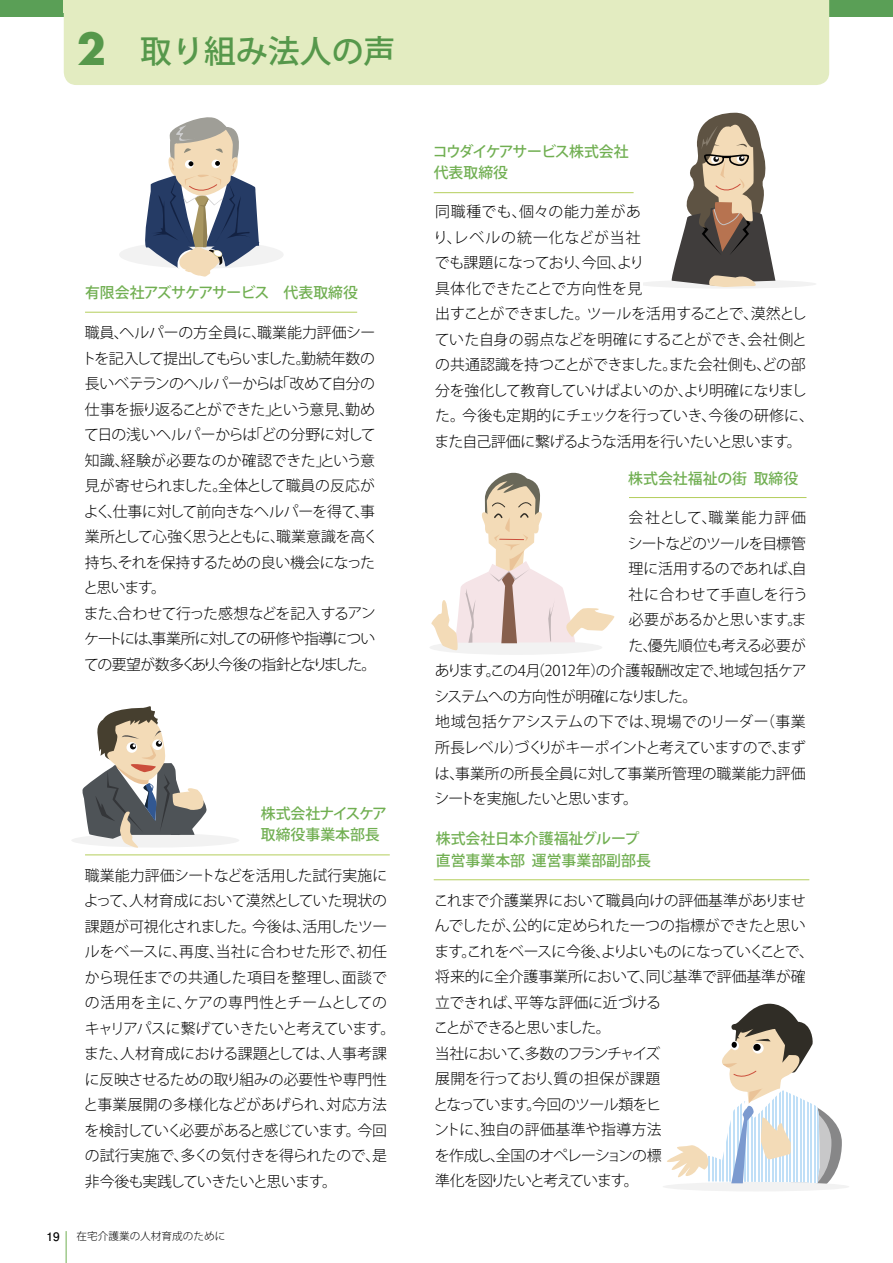
<style>
.page{position:relative;width:893px;height:1263px;background:#fff}
.page>*{position:absolute;margin:0;border:0;box-sizing:border-box;transform-origin:0 0}
.t1{font:31.95px "Koz Go Pro Medium 90 pv RKSJ H";color:#56984b}
.t2{font:14.85px/25.5px "Koz Go Pro Light 90 pv RKSJ H";letter-spacing:-.025em;color:#000}
.t3{font:14.85px/21.3px "Koz Go Pro Medium 90 pv RKSJ H";color:#71af52}
.t4{font:14.85px "Koz Go Pro Light 90 pv RKSJ H";letter-spacing:-.05em;color:#000}
.t5{font:14.85px "Koz Go Pro Light 90 pv RKSJ H";letter-spacing:.02em;color:#000}
.t6{font:14.85px "Koz Go Pro Light 90 pv RKSJ H";color:#000}
.t7{font:14.85px "Koz Go Pro Medium 90 pv RKSJ H";letter-spacing:-.03em;color:#71af52}
.t8{font:14.85px/21.3px "Koz Go Pro Medium 90 pv RKSJ H";letter-spacing:-.04em;color:#71af52}
.t9{font:14.85px "Koz Go Pro Light 90 pv RKSJ H";letter-spacing:-.08em;color:#000}
.t10{font:14.85px "Koz Go Pro Light 90 pv RKSJ H";letter-spacing:-.065em;color:#000}
.t11{font:14.85px "Koz Go Pro Light 90 pv RKSJ H";letter-spacing:.11em;color:#000}
.t12{font:14.85px "Koz Go Pro Light 90 pv RKSJ H";letter-spacing:.025em;color:#000}
.t13{font:11.7px "Futo Go B101 Pro Bold 90 pv RKSJ H";color:#000}
.t14{font:10.65px "Koz Go Pro Light 90 pv RKSJ H";color:#000}
.s1{font-family:"Futura";font-weight:700;font-size:42.45px}
.s2{font-size:14.1px}
</style>
<div class="page">
<div style="left:119px;top:241px;width:165px;height:28px;background:#f2f2f2;border-radius:50%"></div>
<svg style="left:145px;top:117px;width:114px;height:160px"></svg>
<hr style="left:629px;top:497px;width:177px;height:1px;background:#b4ce5c">
<hr style="left:434px;top:879px;width:375px;height:1px;background:#b4ce5c">
<hr style="left:85px;top:312px;width:272px;height:1px;background:#b4ce5c">
<hr style="left:85px;top:855px;width:305px;height:1px;background:#b4ce5c">
<hr style="left:434px;top:192px;width:200px;height:1px;background:#b4ce5c">
<div style="left:0;top:0;width:893px;height:17px;background:#5a9f56"></div>
<div style="left:64px;top:13px;width:765px;height:72px;background:#e3ecc1"></div>
<div style="left:64px;top:0;width:765px;height:13px;background:#e3ecc1"></div>
<div style="left:663px;top:1182px;width:186px;height:9px;background:#f2f2f2;border-radius:50%"></div>
<svg style="left:667px;top:1003px;width:175px;height:181px"></svg>
<div style="left:71px;top:833px;width:168px;height:14px;background:#f2f2f2;border-radius:50%"></div>
<svg style="left:82px;top:706px;width:125px;height:142px"></svg>
<div style="left:429px;top:640px;width:173px;height:15px;background:#f2f2f2;border-radius:50%"></div>
<svg style="left:431px;top:472px;width:184px;height:179px"></svg>
<svg style="left:643px;top:112px;width:172px;height:176px"></svg>
<hr style="left:66px;top:1231px;width:1px;height:32px;background:#71af52">
<h1 class="t1" style="left:77px;top:39px;width:320px"><span class="s1">2</span> 取り組み法人の声</h1>
<p class="t7" style="left:85px;top:287px;width:274px">有限会社アズサケアサービス　代表取締役</p>
<p class="t2" style="left:82px;top:322px;width:298px">職員、ヘルパーの方全員に、職業能力評価シートを記入して提出してもらいました。勤続年数の長いベテランのヘルパーからは「改めて自分の仕事を振り返ることができた」という意見、勤めて日の浅いヘルパーからは「どの分野に対して知識、経験が必要なのか確認できた」という意見が寄せられました。全体として職員の反応がよく、仕事に対して前向きなヘルパーを得て、事業所として心強く思うとともに、職業意識を高く持ち、それを保持するための良い機会になったと思います。<br>また、合わせて行った感想などを記入する<span class="s2">アンケート</span>には、事業所に対しての研修や指導についての要望が数多くあり、今後の指針となりました。</p>
<p class="t3" style="left:261px;top:805px;width:135px">株式会社ナイスケア取締役事業本部長　</p>
<p class="t2" style="left:84px;top:864px;width:313px">職業能力評価シートなどを活用した試行実施によって、人材育成において漠然としていた現状の課題が可視化されました。今後は、活用したツールをベースに、再度、当社に合わせた形で、初任から現任までの共通した項目を整理し、面談での活用を主に、ケアの専門性とチームとしてのキャリアパスに繋げていきたいと考えています。また、人材育成における課題としては、人事考課に反映させるための取り組みの必要性や専門性と事業展開の多様化などがあげられ、対応方法を検討していく必要があると感じています。今回の試行実施で、多くの気付きを得られたので、是非今後も実践していきたいと思います。</p>
<p class="t13" style="left:47px;top:1232px;width:15px">19</p>
<p class="t14" style="left:77px;top:1232px;width:150px">在宅介護業の人材育成のために</p>
<p class="t8" style="left:433px;top:143px;width:197px">コウダイケアサービス株式会社代表取締役</p>
<p class="t2" style="left:433px;top:201px;width:382px">同職種でも、個々の能力差があ<br>り、レベルの統一化などが当社<br>でも課題になっており、今回、より<br>具体化できたことで方向性を見<br>出すことができました。ツールを活用することで、漠然としていた自身の弱点などを明確にすることができ、会社側との共通認識を持つことができました。また会社側も、どの部分を強化して教育していけばよいのか、より明確になりました。今後も定期的にチェックを行っていき、今後の研修に、また自己評価に繋げるような活用を行いたいと思います。</p>
<p class="t3" style="left:628px;top:469px;width:172px">株式会社福祉の街 取締役</p>
<p class="t11" style="left:629px;top:512px;width:179px">会社として、職業能力評価</p>
<p class="t10" style="left:628px;top:538px;width:180px">シートなどのツールを目標管</p>
<p class="t2" style="left:629px;top:558px;width:180px">理に活用するのであれば、自</p>
<p class="t12" style="left:629px;top:589px;width:181px">社に合わせて手直しを行う</p>
<p class="t2" style="left:629px;top:609px;width:180px">必要があるかと思います。ま</p>
<p class="t2" style="left:628px;top:635px;width:179px">た、優先順位も考える必要が</p>
<p class="t2" style="left:435px;top:660px;width:373px">あります。この4月（2012年）の介護報酬改定で、地域包括ケア</p>
<p class="t2" style="left:434px;top:686px;width:264px">システムへの方向性が明確になりました。</p>
<p class="t5" style="left:435px;top:716px;width:372px">地域包括ケアシステムの下では、現場でのリーダー（事業</p>
<p class="t4" style="left:435px;top:742px;width:372px">所長レベル）づくりがキーポイントと考えていますので、まず</p>
<p class="t6" style="left:435px;top:767px;width:372px">は、事業所の所長全員に対して事業所管理の職業能力評価</p>
<p class="t9" style="left:434px;top:793px;width:205px">シートを実施したいと思います。</p>
<p class="t3" style="left:436px;top:830px;width:217px">株式会社日本介護福祉グループ直営事業本部 運営事業部副部長</p>
<p class="t2" style="left:434px;top:889px;width:382px">これまで介護業界において職員向けの評価基準がありませんでしたが、公的に定められた一つの指標ができたと思います。これをベースに今後、よりよいものになっていくことで、将来的に全介護事業所において、同じ基準で評価基準が確立できれば、平等な評価に近づける<br>ことができると思いました。<br>当社において、多数のフランチャイズ<br>展開を行っており、質の担保が課題<br>となっています。今回のツール類をヒ<br>ントに、独自の評価基準や指導方法<br>を作成し、全国のオペレーションの標<br>準化を図りたいと考えています。</p>
</div>
